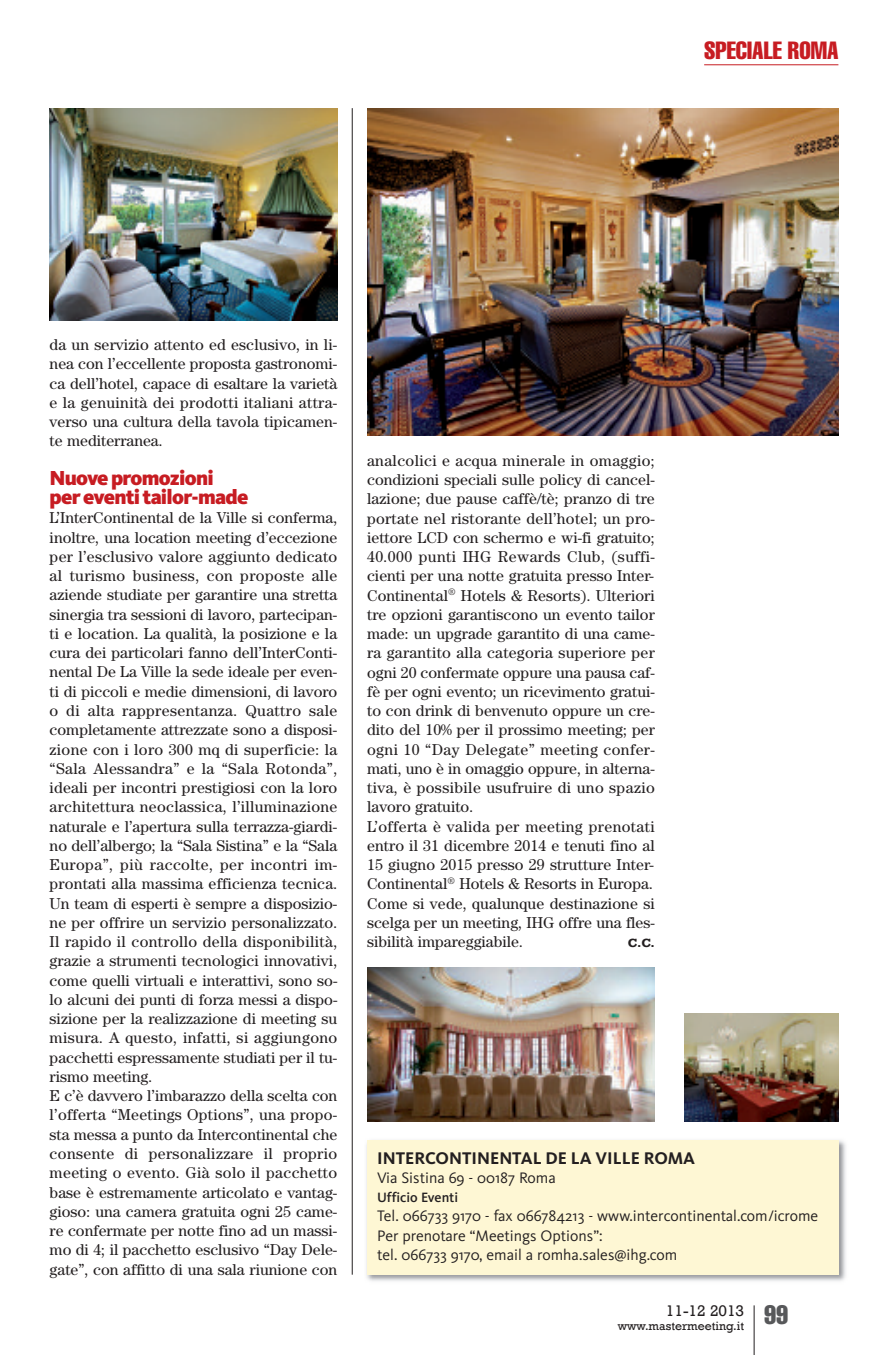
<style>
.page{position:relative;width:893px;height:1355px;background:#fff}
.page>*{position:absolute;margin:0;border:0;box-sizing:border-box;transform-origin:0 0}
.t1{font:extra-condensed 24.5px "Helvetica";color:#c71c22}
.t2{font:900 21px/19.2px "Kievit";letter-spacing:-.035em;color:#c71c22}
.t3{font:700 17.5px "Kievit";color:#231f20}
.t4{font:15.75px/19.2px "Century";color:#231f20}
.t5{font:15.75px/19.2px "Kievit";color:#231f20}
.t6{font:15.75px "Rockwell";color:#231f20}
.t7{font:500 14px "Kievit";color:#231f20}
.t8{font:12.25px "Rockwell";color:#231f20}
.t9{font:700 12.25px "Rockwell";color:#231f20}
</style>
<div class="page">
<hr style="left:352px;top:108px;width:1px;height:1166px;background:#231f20">
<hr style="left:754px;top:1305px;width:1px;height:49px;background:#231f20">
<hr style="left:704px;top:64px;width:134px;height:1px;background:#c71c22">
<img style="left:366px;top:1140px;width:480px;height:141px">
<div style="left:367px;top:1140px;width:471px;height:134px;background:#fef7d4"></div>
<img style="left:50px;top:108px;width:287px;height:212px">
<img style="left:367px;top:967px;width:288px;height:154px">
<img style="left:367px;top:108px;width:471px;height:327px">
<img style="left:685px;top:1013px;width:153px;height:108px">
<h1 class="t1" style="left:704px;top:42px;width:136px">SPECIALE ROMA</h1>
<p class="t4" style="left:50px;top:336px;width:289px;text-align:justify">da un servizio attento ed esclusivo, in li&shy;nea con l’eccellente proposta gastronomi&shy;ca dell’hotel, capace di esaltare la varietà e la genuinità dei prodotti italiani attra&shy;verso una cultura della tavola tipicamen&shy;te mediterranea.</p>
<h2 class="t2" style="left:50px;top:470px;width:200px">Nuovepromozioni pereventi tailor-made</h2>
<p class="t4" style="left:50px;top:509px;width:289px">L’InterContinental de la Ville si conferma, inoltre, una location meeting d’eccezione per l’esclusivo valore aggiunto dedicato al turismo business, con proposte alle aziende studiate per garantire una stretta sinergia tra sessioni di lavoro, partecipan&shy;ti e location. La qualità, la posizione e la cura dei particolari fanno dell’InterConti&shy;nental De La Ville la sede ideale per even&shy;ti di piccoli e medie dimensioni, di lavoro o di alta rappresentanza. Quattro sale completamente attrezzate sono a disposi&shy;zione con i loro 300 mq di superficie: la “Sala Alessandra” e la “Sala Rotonda”, ideali per incontri prestigiosi con la loro architettura neoclassica, l’illuminazione naturale e l’apertura sulla terrazza-giardi&shy;no dell’albergo; la “Sala Sistina” e la “Sala Europa”, più raccolte, per incontri im&shy;prontati alla massima efficienza tecnica.<br>Un team di esperti è sempre a disposizio&shy;ne per offrire un servizio personalizzato.<br>Il rapido il controllo della disponibilità, grazie a strumenti tecnologici innovativi, come quelli virtuali e interattivi, sono so&shy;lo alcuni dei punti di forza messi a dispo&shy;sizione per la realizzazione di meeting su misura. A questo, infatti, si aggiungono pacchetti espressamente studiati per il tu&shy;rismo meeting.<br>E c’è davvero l’imbarazzo della scelta con l’offerta “Meetings Options”, una propo&shy;sta messa a punto da Intercontinental che consente di personalizzare il proprio meeting o evento. Già solo il pacchetto base è estremamente articolato e vantag&shy;gioso: una camera gratuita ogni 25 came&shy;re confermate per notte fino ad un massi&shy;mo di 4; il pacchetto esclusivo “Day Dele&shy;gate”, con affitto di una sala riunione con</p>
<p class="t4" style="left:367px;top:452px;width:289px">analcolici e acqua minerale in omaggio; condizioni speciali sulle policy di cancel&shy;lazione; due pause caffè/tè; pranzo di tre portate nel ristorante dell’hotel; un pro&shy;iettore LCD con schermo e wi-fi gratuito; 40.000 punti IHG Rewards Club, (suffi&shy;cienti per una notte gratuita presso Inter-Continental<sup>®</sup> Hotels &amp; Resorts). Ulteriori tre opzioni garantiscono un evento tailor made: un upgrade garantito di una came&shy;ra garantito alla categoria superiore per ogni 20 confermate oppure una pausa caf&shy;fè per ogni evento; un ricevimento gratui&shy;to con drink di benvenuto oppure un cre&shy;dito del 10% per il prossimo meeting; per ogni 10 “Day Delegate” meeting confer&shy;mati, uno è in omaggio oppure, in alterna&shy;tiva, è possibile usufruire di uno spazio lavoro gratuito.<br>L’offerta è valida per meeting prenotati entro il 31 dicembre 2014 e tenuti fino al 15 giugno 2015 presso 29 strutture Inter-Continental<sup>®</sup> Hotels &amp; Resorts in Europa.<br>Come si vede, qualunque destinazione si scelga per un meeting, IHG offre una fles&shy;sibilità impareggiabile.</p>
<p class="t9" style="left:628px;top:935px;width:28px">C.C.</p>
<p class="t3" style="left:377px;top:1151px;width:320px">INTERCONTINENTAL DE LA VILLE ROMA</p>
<p class="t5" style="left:377px;top:1169px;width:180px">Via Sistina 69 - 00187 Roma</p>
<p class="t7" style="left:377px;top:1192px;width:83px">Ufficio Eventi</p>
<p class="t5" style="left:377px;top:1208px;width:443px">Tel. 066733 9170 - fax 066784213 - www.intercontinental.com/icrome<br>Per prenotare “Meetings Options”:<br>tel. 066733 9170, email a romha.sales@ihg.com</p>
<p class="t8" style="left:618px;top:1318px;width:172px">www.mastermeeting.it <sup>99</sup></p>
<p class="t6" style="left:666px;top:1300px;width:80px">11-12 2013</p>
</div>
